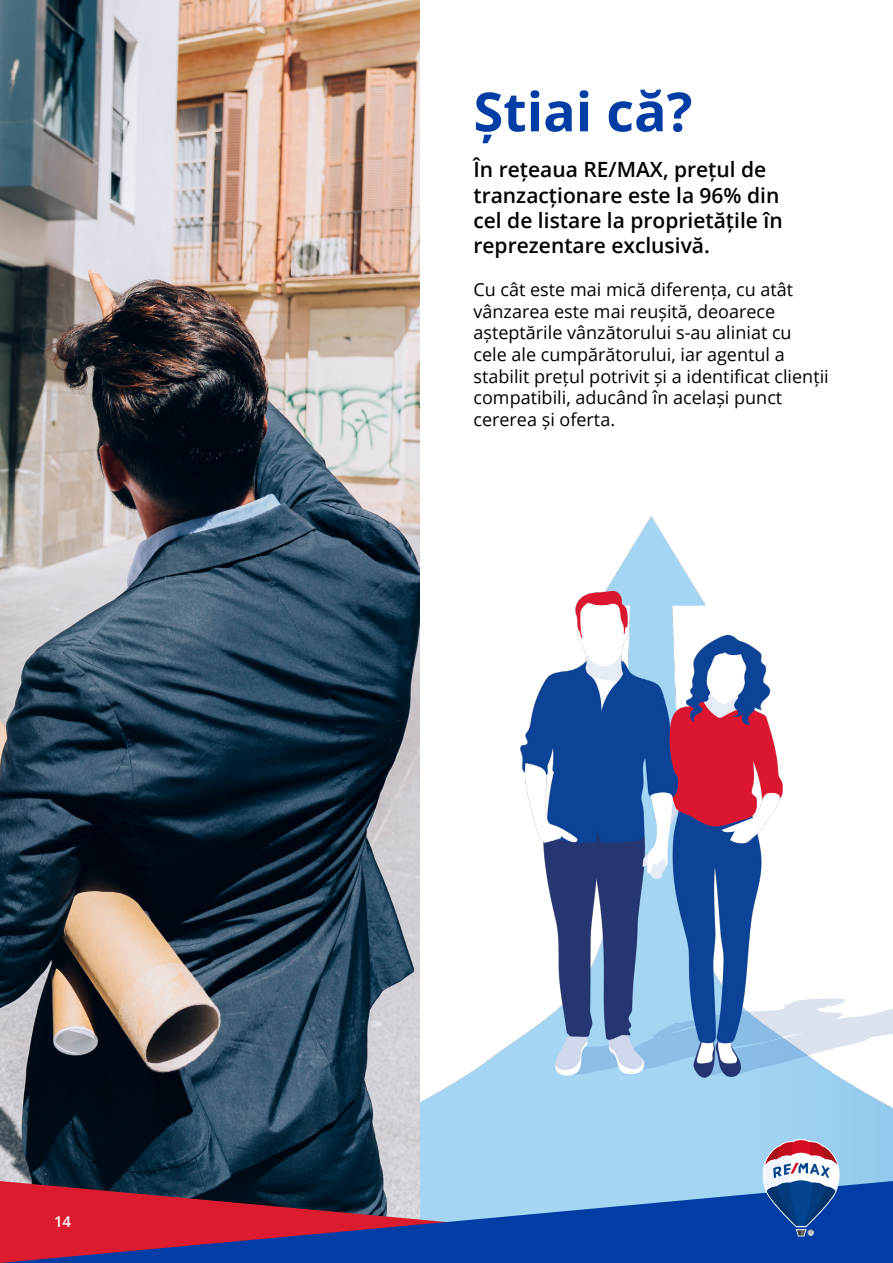
<style>
.page{position:relative;width:893px;height:1263px;background:#fff}
.page>*{position:absolute;margin:0;border:0;box-sizing:border-box;transform-origin:0 0}
.t1{font:700 54px "Open Sans";color:#003da5}
.t2{font:600 21px/25.2px "Open Sans";color:#000}
.t3{font:18px/21.6px "Open Sans";color:#000}
.t4{font:600 15px "Open Sans";color:#fff}
</style>
<div class="page">
<img style="left:419px;top:315px;width:474px;height:866px">
<img style="left:0;top:0;width:419px;height:1181px">
<svg style="left:0;top:1181px;width:893px;height:82px;fill:#003da5"></svg>
<svg style="left:762px;top:1139px;width:78px;height:97px"></svg>
<p class="t4" style="left:54px;top:1211px;width:19px">14</p>
<h1 class="t1" style="left:473px;top:74px;width:220px">Știai că?</h1>
<p class="t2" style="left:473px;top:157px;width:311px">În rețeaua RE/MAX, prețul de tranzacționare este la 96% din cel de listare la proprietățile în reprezentare exclusivă.</p>
<p class="t3" style="left:473px;top:278px;width:357px">Cu cât este mai mică diferența, cu atât vânzarea este mai reușită, deoarece așteptările vânzătorului s-au aliniat cu cele ale cumpărătorului, iar agentul a stabilit prețul potrivit și a identificat clienții compatibili, aducând în același punct cererea și oferta.</p>
</div>
